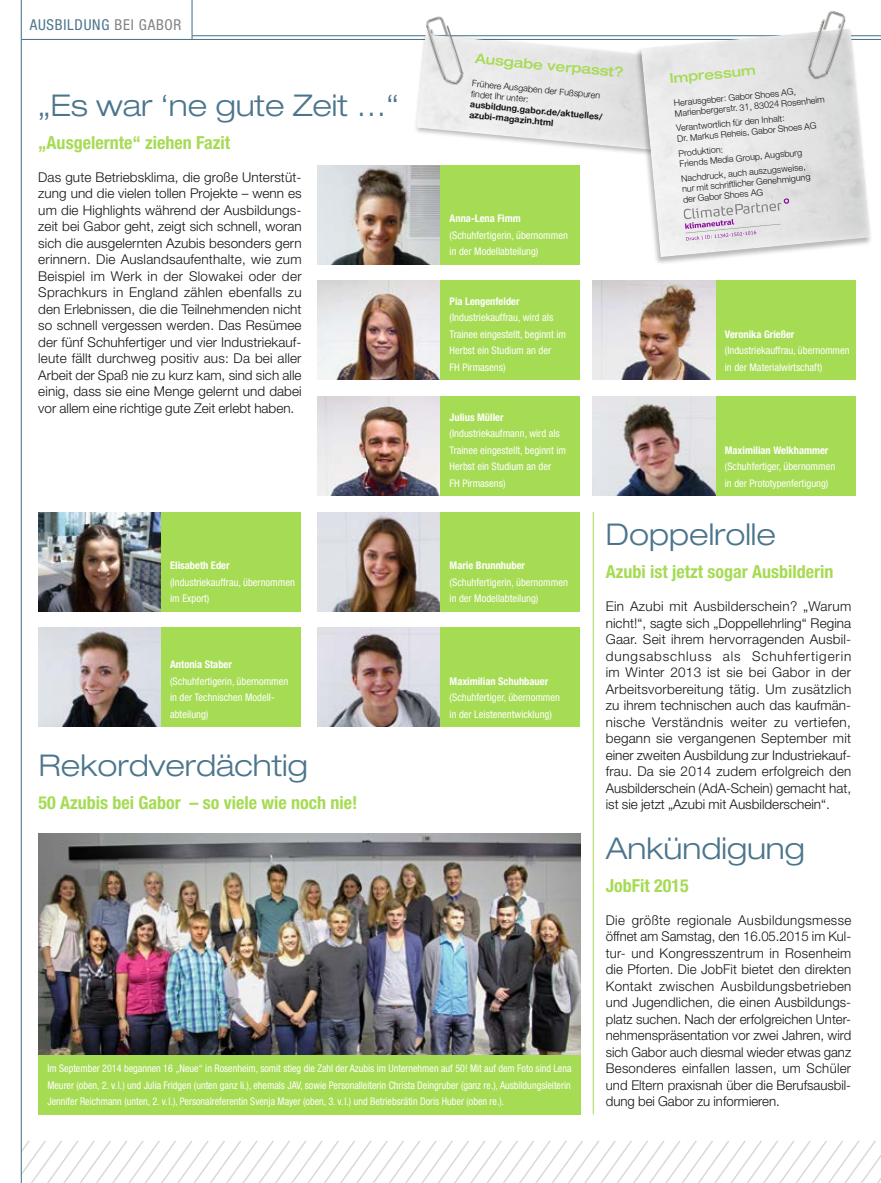
<style>
.page{position:relative;width:881px;height:1183px;background:#fff}
.page>*{position:absolute;margin:0;border:0;box-sizing:border-box;transform-origin:0 0}
.t1{font:300 expanded 30px "Helvetica Neue";color:#4b758c}
.t2{font:700 condensed 18px "Helvetica Neue";color:#a6db54}
.t3{font:condensed 15px "Helvetica Neue";letter-spacing:.05em;color:#4b758c}
.t4{font:500 expanded 13.65px "Helvetica Neue";color:#a6db54}
.t5{font:300 13.5px/16.5px "Helvetica Neue";letter-spacing:.01em;color:#141414;text-align:justify}
.t6{font:condensed 10.5px/16.5px "Helvetica Neue";color:#fff}
.t7{font:condensed 10.5px/16.5px "Helvetica Neue";color:#fff;text-align:justify;scale:.96 1}
.t8{font:700 condensed 10.5px "Helvetica Neue";color:#fff}
.t9{font:300 9px/10.2px "Helvetica Neue";color:#141414}
.t10{font:700 9px/10.4px "Helvetica Neue";color:#141414}
.s1{color:#818281}
</style>
<div class="page">
<hr style="left:21px;top:39px;width:859px;height:1px;background:#4b758c">
<hr style="left:192px;top:35px;width:688px;height:1px;background:#4b758c">
<hr style="left:191px;top:0;width:1px;height:39px;background:#4b758c">
<hr style="left:592px;top:511px;width:1px;height:602px;background:#a6db54">
<img style="left:38px;top:833px;width:542px;height:221px">
<img style="left:38px;top:512px;width:123px;height:99px">
<img style="left:317px;top:627px;width:123px;height:99px">
<img style="left:317px;top:396px;width:123px;height:99px">
<img style="left:592px;top:396px;width:123px;height:99px">
<img style="left:38px;top:627px;width:123px;height:99px">
<img style="left:317px;top:512px;width:123px;height:99px">
<img style="left:317px;top:165px;width:123px;height:99px">
<img style="left:317px;top:280px;width:123px;height:100px">
<img style="left:592px;top:280px;width:123px;height:100px">
<div style="left:440px;top:396px;width:140px;height:99px;background:#a6db54"></div>
<div style="left:715px;top:396px;width:140px;height:99px;background:#a6db54"></div>
<div style="left:440px;top:165px;width:140px;height:99px;background:#a6db54"></div>
<div style="left:440px;top:512px;width:140px;height:99px;background:#a6db54"></div>
<div style="left:440px;top:280px;width:140px;height:100px;background:#a6db54"></div>
<div style="left:715px;top:280px;width:140px;height:100px;background:#a6db54"></div>
<div style="left:440px;top:627px;width:140px;height:99px;background:#a6db54"></div>
<div style="left:161px;top:512px;width:139px;height:99px;background:#a6db54"></div>
<div style="left:161px;top:627px;width:139px;height:99px;background:#a6db54"></div>
<div style="left:413px;top:32px;width:280px;height:126px;background:#fff"></div>
<svg style="left:414px;top:35px;width:220px;height:118px"></svg>
<img style="left:420px;top:16px;width:47px;height:74px">
<div style="left:38px;top:1054px;width:542px;height:59px;background:#a6db54"></div>
<div style="left:634px;top:28px;width:238px;height:237px;background:#141414;opacity:.3"></div>
<svg style="left:638px;top:28px;width:232px;height:231px;fill:#e7e7e7"></svg>
<img style="left:803px;top:10px;width:47px;height:75px">
<svg style="left:683px;top:198px;width:106px;height:42px"></svg>
<svg style="left:22px;top:1140px;width:858px;height:42px"></svg>
<hr style="left:21px;top:0;width:1px;height:1182px;background:#4b758c">
<p class="t3" style="left:30px;top:16px;width:153px">AUSBILDUNG <span class="s1">BEI GABOR</span></p>
<h1 class="t1" style="left:38px;top:87px;width:361px">„Es war ‘ne gute Zeit …“</h1>
<h2 class="t2" style="left:38px;top:131px;width:193px">„Ausgelernte“ ziehen Fazit</h2>
<p class="t5" style="left:38px;top:168px;width:265px">Das gute Betriebsklima, die große Unterstüt&shy;zung und die vielen tollen Projekte – wenn es um die Highlights während der Ausbildungs&shy;zeit bei Gabor geht, zeigt sich schnell, woran sich die ausgelernten Azubis besonders gern erinnern. Die Auslandsaufenthalte, wie zum Beispiel im Werk in der Slowakei oder der Sprachkurs in England zählen ebenfalls zu den Erlebnissen, die die Teilnehmenden nicht so schnell vergessen werden. Das Resümee der fünf Schuhfertiger und vier Industriekauf&shy;leute fällt durchweg positiv aus: Da bei aller Arbeit der Spaß nie zu kurz kam, sind sich alle einig, dass sie eine Menge gelernt und dabei vor allem eine richtige gute Zeit erlebt haben.</p>
<p class="t4" style="left:475px;top:51px;width:151px;rotate:5deg">Ausgabe verpasst?</p>
<p class="t9" style="left:472px;top:78px;width:130px;rotate:5deg">Frühere Ausgaben der Fußspuren fi ndet Ihr unter:</p>
<p class="t10" style="left:470px;top:99px;width:134px;rotate:5deg">ausbildung.gabor.de/aktuelles/ azubi-magazin.html</p>
<p class="t8" style="left:449px;top:212px;width:73px">Anna-Lena Fimm</p>
<p class="t6" style="left:449px;top:226px;width:120px">(Schuhfertigerin, übernommen in der Modellabteilung)</p>
<p class="t8" style="left:449px;top:294px;width:71px">Pia Lengenfelder</p>
<p class="t6" style="left:449px;top:309px;width:118px">(Industriekauffrau, wird als<br>Trainee eingestellt, beginnt im<br>Herbst ein Studium an der<br>FH Pirmasens)</p>
<p class="t8" style="left:449px;top:410px;width:56px">Julius Müller</p>
<p class="t6" style="left:449px;top:425px;width:118px">(Industriekaufmann, wird als<br>Trainee eingestellt, beginnt im<br>Herbst ein Studium an der<br>FH Pirmasens)</p>
<p class="t4" style="left:668px;top:69px;width:88px;rotate:-5deg">Impressum</p>
<p class="t9" style="left:673px;top:97px;width:152px;rotate:-5deg">Herausgeber: Gabor Shoes AG,<br>Marienbergerstr. 31, 83024 Rosenheim</p>
<p class="t9" style="left:675px;top:122px;width:141px;rotate:-5deg">Verantwortlich für den Inhalt:<br>Dr. Markus Reheis, Gabor Shoes AG</p>
<p class="t9" style="left:678px;top:148px;width:124px;rotate:-5deg">Produktion:<br>Friends Media Group, Augsburg</p>
<p class="t9" style="left:680px;top:172px;width:130px;line-height:10.6px;rotate:-5deg">Nachdruck, auch auszugsweise, nur mit schriftlicher Genehmigung der Gabor Shoes AG</p>
<p class="t8" style="left:724px;top:327px;width:71px">Veronika Grießer</p>
<p class="t6" style="left:724px;top:342px;width:126px">(Industriekauffrau, übernommen in der Materialwirtschaft)</p>
<p class="t8" style="left:724px;top:443px;width:105px">Maximilian Welkhammer</p>
<p class="t6" style="left:724px;top:458px;width:112px">(Schuhfertiger, übernommen in der Prototypenfertigung)</p>
<p class="t8" style="left:170px;top:559px;width:61px">Elisabeth Eder</p>
<p class="t6" style="left:170px;top:573px;width:126px">(Industriekauffrau, übernommen im Export)</p>
<p class="t8" style="left:170px;top:658px;width:63px">Antonia Staber</p>
<p class="t6" style="left:170px;top:672px;width:120px">(Schuhfertigerin, übernommen in der Technischen Modell&shy;abteilung)</p>
<h1 class="t1" style="left:39px;top:747px;width:270px">Rekordverdächtig</h1>
<h2 class="t2" style="left:39px;top:791px;width:320px">50 Azubis bei Gabor – so viele wie noch nie!</h2>
<p class="t8" style="left:449px;top:559px;width:77px">Marie Brunnhuber</p>
<p class="t6" style="left:449px;top:573px;width:120px">(Schuhfertigerin, übernommen in der Modellabteilung)</p>
<p class="t8" style="left:449px;top:674px;width:100px">Maximilian Schuhbauer</p>
<p class="t6" style="left:449px;top:689px;width:112px">(Schuhfertiger, übernommen in der Leistenentwicklung)</p>
<p class="t7" style="left:47px;top:1059px;width:547px">Im September 2014 begannen 16 „Neue“ in Rosenheim, somit stieg die Zahl der Azubis im Unternehmen auf 50! Mit auf dem Foto sind Lena Meurer (oben, 2. v.l.) und Julia Fridgen (unten ganz li.), ehemals JAV, sowie Personalleiterin Christa Deingruber (ganz re.), Ausbildungsleiterin Jennifer Reichmann (unten, 2. v.l.), Personalreferentin Svenja Mayer (oben, 3. v.l.) und Betriebsrätin Doris Huber (oben re.).</p>
<h1 class="t1" style="left:605px;top:516px;width:171px">Doppelrolle</h1>
<h2 class="t2" style="left:605px;top:560px;width:229px">Azubi ist jetzt sogar Ausbilderin</h2>
<p class="t5" style="left:605px;top:597px;width:247px;text-align:left">Ein Azubi mit Ausbilderschein? „Warum nicht!“, sagte sich „Doppellehrling“ Regina Gaar. Seit ihrem hervorragenden Ausbil&shy;dungsabschluss als Schuhfertigerin im Winter 2013 ist sie bei Gabor in der Arbeitsvorbereitung tätig. Um zusätzlich zu ihrem technischen auch das kaufmän&shy;nische Verständnis weiter zu vertiefen, begann sie vergangenen September mit einer zweiten Ausbildung zur Industriekauf&shy;frau. Da sie 2014 zudem erfolgreich den Ausbilderschein (AdA-Schein) gemacht hat, ist sie jetzt „Azubi mit Ausbilderschein“.</p>
<h1 class="t1" style="left:605px;top:829px;width:200px">Ankündigung</h1>
<h2 class="t2" style="left:605px;top:874px;width:84px">JobFit 2015</h2>
<p class="t5" style="left:605px;top:911px;width:247px">Die größte regionale Ausbildungsmesse öffnet am Samstag, den 16.05.2015 im Kul&shy;tur- und Kongresszentrum in Rosenheim die Pforten. Die JobFit bietet den direkten Kontakt zwischen Ausbildungsbetrieben und Jugendlichen, die einen Ausbildungs&shy;platz suchen. Nach der erfolgreichen Unter&shy;nehmenspräsentation vor zwei Jahren, wird sich Gabor auch diesmal wieder etwas ganz Besonderes einfallen lassen, um Schüler und Eltern praxisnah über die Berufsausbil&shy;dung bei Gabor zu informieren.</p>
</div>
